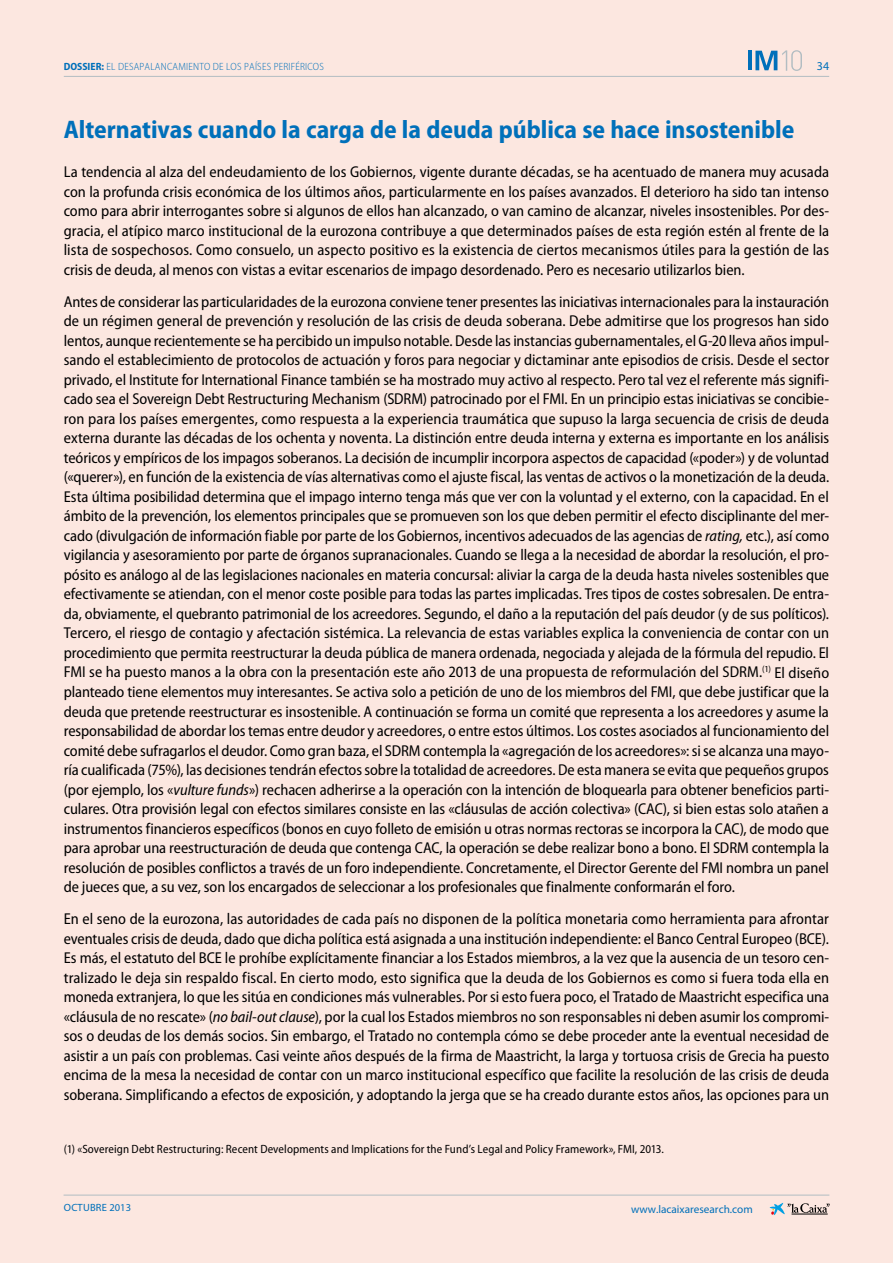
<style>
.page{position:relative;width:893px;height:1263px;background:#fce7e0}
.page>*{position:absolute;margin:0;border:0;box-sizing:border-box;transform-origin:0 0}
.t1{font:700 semi-condensed 25.5px "Myriad Pro";letter-spacing:-.005em;color:#0070ba}
.t2{font:semi-condensed 15.75px/19.5px "Myriad Pro";letter-spacing:-.005em;color:#000;text-align:justify}
.t3{font:semi-condensed 12px "Myriad Pro";letter-spacing:.01em;color:#000}
.t4{font:12px "Myriad Pro";color:#0070ba}
.t5{font:11.25px "Myriad Pro";color:#0070ba}
.t6{font:300 semi-condensed 10.5px "Myriad Pro";letter-spacing:.02em;color:#0070ba}
.t7{font:10.5px "Myriad Pro";letter-spacing:.02em;color:#0070ba}
.s1{font-weight:700}
.s2{font-style:italic}
</style>
<div class="page">
<hr style="left:64px;top:76px;width:765px;height:1px;background:#b2bdc2">
<svg style="left:770px;top:1203px;width:60px;height:12px"></svg>
<hr style="left:64px;top:1195px;width:765px;height:1px;background:#b2bdc2">
<svg style="left:755px;top:50px;width:47px;height:21px"></svg>
<hr style="left:748px;top:51px;width:4px;height:19px;background:#0070ba">
<p class="t6" style="left:64px;top:61px;width:262px"><span class="s1">DOSSIER:</span> EL DESAPALANCAMIENTO DE LOS PAÍSES PERIFÉRICOS</p>
<p class="t4" style="left:817px;top:60px;width:14px">34</p>
<h1 class="t1" style="left:64px;top:115px;width:732px">Alternativas cuando la carga de la deuda pública se hace insostenible</h1>
<p class="t2" style="left:64px;top:163px;width:767px">La tendencia al alza del endeudamiento de los Gobiernos, vigente durante décadas, se ha acentuado de manera muy acusada con la profunda crisis económica de los últimos años, particularmente en los países avanzados. El deterioro ha sido tan intenso como para abrir interrogantes sobre si algunos de ellos han alcanzado, o van camino de alcanzar, niveles insostenibles. Por des&shy;gracia, el atípico marco institucional de la eurozona contribuye a que determinados países de esta región estén al frente de la lista de sospechosos. Como consuelo, un aspecto positivo es la existencia de ciertos mecanismos útiles para la gestión de las crisis de deuda, al menos con vistas a evitar escenarios de impago desordenado. Pero es necesario utilizarlos bien.</p>
<p class="t2" style="left:64px;top:292px;width:767px">Antes de considerar las particularidades de la eurozona conviene tener presentes las iniciativas internacionales para la instauración de un régimen general de prevención y resolución de las crisis de deuda soberana. Debe admitirse que los progresos han sido lentos, aunque recientemente se ha percibido un impulso notable. Desde las instancias gubernamentales, el G-20 lleva años impul&shy;sando el establecimiento de protocolos de actuación y foros para negociar y dictaminar ante episodios de crisis. Desde el sector privado, el Institute for International Finance también se ha mostrado muy activo al respecto. Pero tal vez el referente más signifi&shy;cado sea el Sovereign Debt Restructuring Mechanism (SDRM) patrocinado por el FMI. En un principio estas iniciativas se concibie&shy;ron para los países emergentes, como respuesta a la experiencia traumática que supuso la larga secuencia de crisis de deuda externa durante las décadas de los ochenta y noventa. La distinción entre deuda interna y externa es importante en los análisis teóricos y empíricos de los impagos soberanos. La decisión de incumplir incorpora aspectos de capacidad («poder») y de voluntad («querer»), en función de la existencia de vías alternativas como el ajuste fiscal, las ventas de activos o la monetización de la deuda.<br>Esta última posibilidad determina que el impago interno tenga más que ver con la voluntad y el externo, con la capacidad. En el ámbito de la prevención, los elementos principales que se promueven son los que deben permitir el efecto disciplinante del mer&shy;cado (divulgación de información fiable por parte de los Gobiernos, incentivos adecuados de las agencias de <span class="s2">rating,</span> etc.), así como vigilancia y asesoramiento por parte de órganos supranacionales. Cuando se llega a la necesidad de abordar la resolución, el pro&shy;pósito es análogo al de las legislaciones nacionales en materia concursal: aliviar la carga de la deuda hasta niveles sostenibles que efectivamente se atiendan, con el menor coste posible para todas las partes implicadas. Tres tipos de costes sobresalen. De entra&shy;da, obviamente, el quebranto patrimonial de los acreedores. Segundo, el daño a la reputación del país deudor (y de sus políticos).<br>Tercero, el riesgo de contagio y afectación sistémica. La relevancia de estas variables explica la conveniencia de contar con un procedimiento que permita reestructurar la deuda pública de manera ordenada, negociada y alejada de la fórmula del repudio. El FMI se ha puesto manos a la obra con la presentación este año 2013 de una propuesta de reformulación del SDRM.<sup>(1)</sup> El diseño planteado tiene elementos muy interesantes. Se activa solo a petición de uno de los miembros del FMI, que debe justificar que la deuda que pretende reestructurar es insostenible. A continuación se forma un comité que representa a los acreedores y asume la responsabilidad de abordar los temas entre deudor y acreedores, o entre estos últimos. Los costes asociados al funcionamiento del comité debe sufragarlos el deudor. Como gran baza, el SDRM contempla la «agregación de los acreedores»: si se alcanza una mayo&shy;ría cualificada (75%), las decisiones tendrán efectos sobre la totalidad de acreedores. De esta manera se evita que pequeños grupos (por ejemplo, los «<span class="s2">vulture funds</span>») rechacen adherirse a la operación con la intención de bloquearla para obtener beneficios parti&shy;culares. Otra provisión legal con efectos similares consiste en las «cláusulas de acción colectiva» (CAC), si bien estas solo atañen a instrumentos financieros específicos (bonos en cuyo folleto de emisión u otras normas rectoras se incorpora la CAC), de modo que para aprobar una reestructuración de deuda que contenga CAC, la operación se debe realizar bono a bono. El SDRM contempla la resolución de posibles conflictos a través de un foro independiente. Concretamente, el Director Gerente del FMI nombra un panel de jueces que, a su vez, son los encargados de seleccionar a los profesionales que finalmente conformarán el foro.</p>
<p class="t2" style="left:64px;top:909px;width:767px">En el seno de la eurozona, las autoridades de cada país no disponen de la política monetaria como herramienta para afrontar eventuales crisis de deuda, dado que dicha política está asignada a una institución independiente: el Banco Central Europeo (BCE).<br>Es más, el estatuto del BCE le prohíbe explícitamente financiar a los Estados miembros, a la vez que la ausencia de un tesoro cen&shy;tralizado le deja sin respaldo fiscal. En cierto modo, esto significa que la deuda de los Gobiernos es como si fuera toda ella en moneda extranjera, lo que les sitúa en condiciones más vulnerables. Por si esto fuera poco, el Tratado de Maastricht especifica una «cláusula de no rescate» (<span class="s2">no bail-out clause</span>), por la cual los Estados miembros no son responsables ni deben asumir los compromi&shy;sos o deudas de los demás socios. Sin embargo, el Tratado no contempla cómo se debe proceder ante la eventual necesidad de asistir a un país con problemas. Casi veinte años después de la firma de Maastricht, la larga y tortuosa crisis de Grecia ha puesto encima de la mesa la necesidad de contar con un marco institucional específico que facilite la resolución de las crisis de deuda soberana. Simplificando a efectos de exposición, y adoptando la jerga que se ha creado durante estos años, las opciones para un</p>
<p class="t3" style="left:64px;top:1142px;width:602px">(1) «Sovereign Debt Restructuring: Recent Developments and Implications for the Fund’s Legal and Policy Framework», FMI, 2013.</p>
<p class="t7" style="left:64px;top:1202px;width:69px">OCTUBRE 2013</p>
<p class="t5" style="left:631px;top:1203px;width:123px">www.lacaixaresearch.com</p>
</div>
